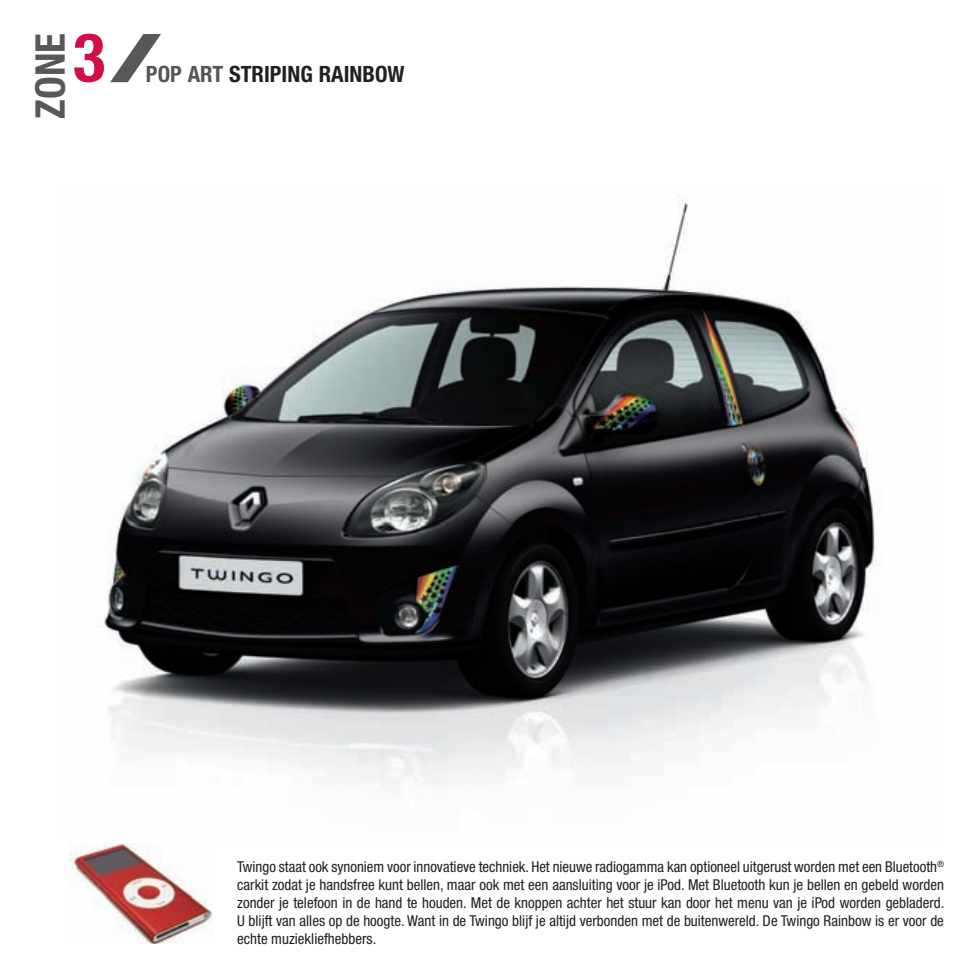
<style>
.page{position:relative;width:978px;height:978px;background:#fff}
.page>*{position:absolute;margin:0;border:0;box-sizing:border-box;transform-origin:0 0}
.t1{font:700 condensed 67.5px "Helvetica Neue";color:#d20e46}
.t2{font:700 condensed 40.95px "Helvetica Neue";color:#57585a}
.t3{font:700 condensed 22.5px "Helvetica Neue";color:#231f20}
.t4{font:condensed 15px/18px "Helvetica Neue";color:#231f20;text-align:justify}
.s1{color:#545557}
</style>
<div class="page">
<img style="left:70px;top:843px;width:143px;height:101px">
<svg style="left:110px;top:34px;width:51px;height:48px"></svg>
<img style="left:103px;top:195px;width:778px;height:592px">
<p class="t2" style="left:35px;top:119px;width:87px;rotate:-90deg">ZONE</p>
<p class="t1" style="left:73px;top:33px;width:34px">3</p>
<p class="t3" style="left:146px;top:66px;width:260px"><span class="s1">POP ART</span> STRIPING RAINBOW</p>
<p class="t4" style="left:237px;top:859px;width:709px">Twingo staat ook synoniem voor innovatieve techniek. Het nieuwe radiogamma kan optioneel uitgerust worden met een Bluetooth<sup>® </sup>carkit zodat je handsfree kunt bellen, maar ook met een aansluiting voor je iPod. Met Bluetooth kun je bellen en gebeld worden zonder je telefoon in de hand te houden. Met de knoppen achter het stuur kan door het menu van je iPod worden gebladerd.<br>U blijft van alles op de hoogte. Want in de Twingo blijf je altijd verbonden met de buitenwereld. De Twingo Rainbow is er voor de echte muziekliefhebbers.</p>
</div>
